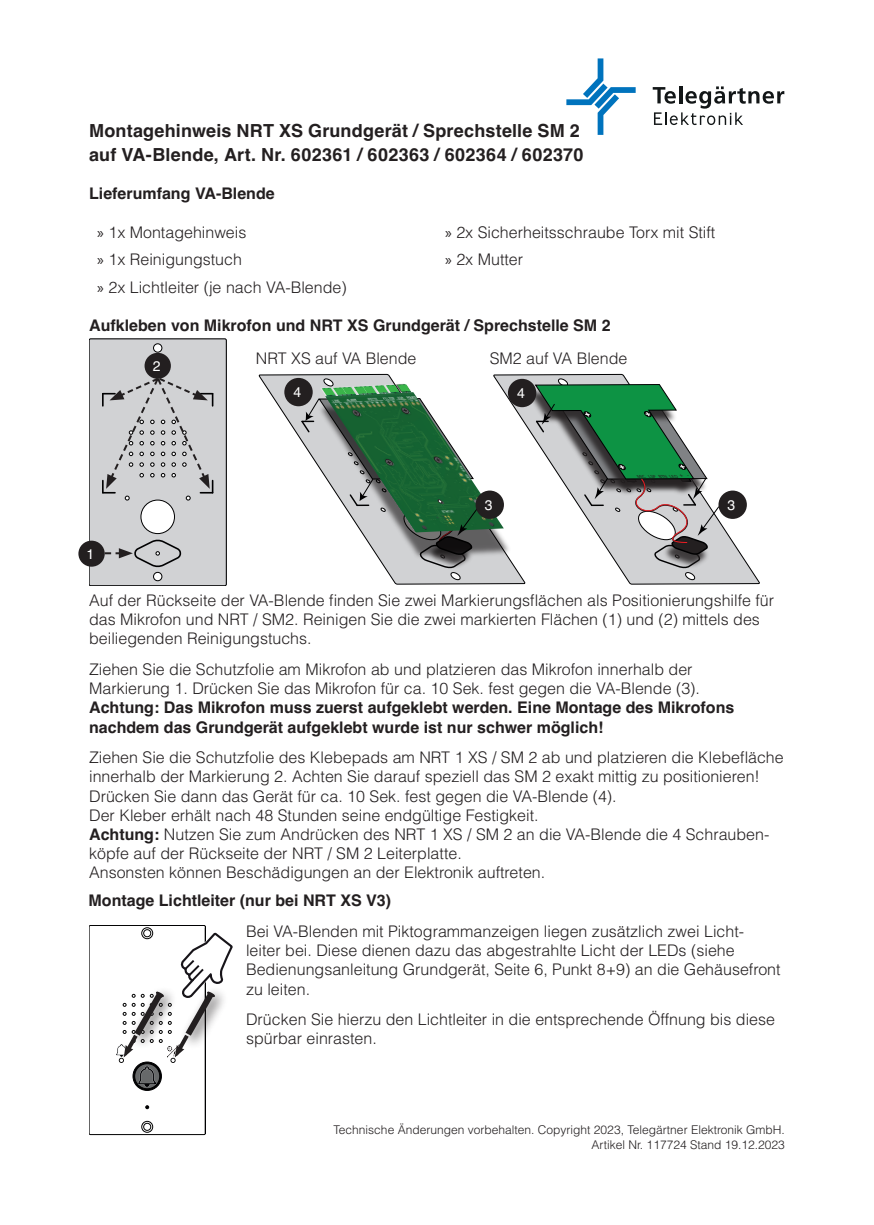
<style>
.page{position:relative;width:874px;height:1225px;background:#fff}
.page>*{position:absolute;margin:0;border:0;box-sizing:border-box;transform-origin:0 0}
.t1{font:700 18px/24px "Helvetica";letter-spacing:.015em;color:#231f20}
.t2{font:300 16px/19.2px "Helvetica";color:#231f20}
.t3{font:700 16px/19.2px "Helvetica";color:#231f20}
.t4{font:14px "Helvetica";color:#fff}
.t5{font:300 12px/14.4px "Helvetica";color:#231f20;text-align:right}
.t6{font:italic 4.4px "Myriad Pro";color:#231f20;scale:1.11 1}
.s1{font-family:"Myriad Pro";font-weight:400}
.s2{font-weight:700}
</style>
<div class="page">
<svg style="left:652px;top:86px;width:132px;height:39px"></svg>
<svg style="left:566px;top:58px;width:69px;height:77px"></svg>
<div style="left:89px;top:339px;width:137px;height:247px;background:#d1d2d4;border-radius:2px"></div>
<div style="left:89px;top:339px;width:137px;height:247px;border:1px solid #000001;border-radius:2px"></div>
<div style="left:153px;top:572px;width:9px;height:9px;background:#fff;border-radius:50%"></div>
<div style="left:153px;top:572px;width:9px;height:9px;border:1px solid #000001;border-radius:50%"></div>
<div style="left:153px;top:344px;width:9px;height:8px;background:#fff;border-radius:50%"></div>
<div style="left:153px;top:344px;width:9px;height:8px;border:1px solid #000001;border-radius:50%"></div>
<div style="left:141px;top:500px;width:33px;height:33px;background:#fff;border-radius:50%"></div>
<div style="left:141px;top:500px;width:33px;height:34px;border:1px solid #000001;border-radius:50%"></div>
<div style="left:146px;top:355px;width:23px;height:22px;background:#231f20;border-radius:50%"></div>
<div style="left:144px;top:353px;width:27px;height:26px;border:4px solid #231f20;border-radius:50%"></div>
<div style="left:80px;top:542px;width:23px;height:22px;background:#231f20;border-radius:50%"></div>
<div style="left:78px;top:540px;width:27px;height:26px;border:4px solid #231f20;border-radius:50%"></div>
<svg style="left:105px;top:539px;width:77px;height:29px"></svg>
<div style="left:141px;top:1121px;width:12px;height:11px;border:1px solid #000001;border-radius:50%"></div>
<div style="left:141px;top:927px;width:12px;height:11px;border:1px solid #000001;border-radius:50%"></div>
<div style="left:133px;top:1062px;width:28px;height:28px;background:#000001;border-radius:50%"></div>
<div style="left:133px;top:1062px;width:28px;height:28px;border:1px solid #000001;border-radius:50%"></div>
<div style="left:143px;top:1123px;width:8px;height:7px;border:1px solid #000001;border-radius:50%"></div>
<div style="left:143px;top:929px;width:8px;height:8px;border:1px solid #000001;border-radius:50%"></div>
<div style="left:89px;top:925px;width:116px;height:210px;border:1px solid #000001"></div>
<hr style="left:205px;top:926px;width:1px;height:207px;background:#000001">
<svg style="left:135px;top:1063px;width:25px;height:25px"></svg>
<div style="left:134px;top:1063px;width:26px;height:26px;border:1px solid #000001;border-radius:50%"></div>
<hr style="left:148px;top:925px;width:56px;height:1px;background:#000001">
<img style="left:139px;top:1066px;width:16px;height:20px">
<svg style="left:116px;top:933px;width:117px;height:130px"></svg>
<svg style="left:525px;top:374px;width:235px;height:211px"></svg>
<img style="left:525px;top:401px;width:9px;height:94px">
<svg style="left:534px;top:379px;width:185px;height:201px"></svg>
<svg style="left:258px;top:374px;width:267px;height:211px"></svg>
<img style="left:479px;top:398px;width:34px;height:163px">
<img style="left:479px;top:392px;width:24px;height:140px">
<svg style="left:300px;top:379px;width:179px;height:201px"></svg>
<svg style="left:102px;top:376px;width:111px;height:124px"></svg>
<div style="left:477px;top:492px;width:24px;height:25px;background:#231f20;border-radius:50%"></div>
<div style="left:475px;top:490px;width:28px;height:29px;border:4px solid #231f20;border-radius:50%"></div>
<div style="left:286px;top:380px;width:24px;height:24px;background:#231f20;border-radius:50%"></div>
<div style="left:284px;top:378px;width:28px;height:28px;border:4px solid #231f20;border-radius:50%"></div>
<div style="left:509px;top:381px;width:25px;height:24px;background:#231f20;border-radius:50%"></div>
<div style="left:507px;top:379px;width:29px;height:28px;border:4px solid #231f20;border-radius:50%"></div>
<div style="left:720px;top:492px;width:24px;height:25px;background:#231f20;border-radius:50%"></div>
<div style="left:718px;top:490px;width:28px;height:29px;border:4px solid #231f20;border-radius:50%"></div>
<p class="t1" style="left:89px;top:119px;width:495px">Montagehinweis NRT XS Grundgerät / Sprechstelle SM 2 auf VA-Blende, Art. Nr. 602361 / 602363 / 602364 / 602370</p>
<p class="t3" style="left:89px;top:184px;width:187px">Lieferumfang VA-Blende</p>
<p class="t2" style="left:97px;top:222px;width:151px"><span class="s1">»</span> 1x Montagehinweis</p>
<p class="t2" style="left:445px;top:222px;width:272px"><span class="s1">»</span> 2x Sicherheitsschraube Torx mit Stift</p>
<p class="t2" style="left:97px;top:249px;width:146px"><span class="s1">»</span> 1x Reinigungstuch</p>
<p class="t2" style="left:445px;top:249px;width:80px"><span class="s1">»</span> 2x Mutter</p>
<p class="t2" style="left:97px;top:277px;width:251px"><span class="s1">»</span> 2x Lichtleiter (je nach VA-Blende)</p>
<p class="t3" style="left:89px;top:316px;width:522px">Aufkleben von Mikrofon und NRT XS Grundgerät / Sprechstelle SM 2</p>
<p class="t4" style="left:153px;top:355px;width:9px">2</p>
<p class="t4" style="left:86px;top:543px;width:9px">1</p>
<p class="t2" style="left:256px;top:348px;width:162px">NRT XS auf VA Blende</p>
<p class="t2" style="left:489px;top:348px;width:139px">SM2 auf VA Blende</p>
<p class="t4" style="left:293px;top:382px;width:9px">4</p>
<p class="t4" style="left:517px;top:382px;width:9px">4</p>
<p class="t4" style="left:484px;top:494px;width:9px">3</p>
<p class="t6" style="left:625px;top:474px;width:63px"><sup>BTN</sup> MIC LSP BTN LED <sup>+</sup> <sup>-</sup></p>
<p class="t4" style="left:727px;top:494px;width:9px">3</p>
<p class="t2" style="left:89px;top:590px;width:686px">Auf der Rückseite der VA-Blende finden Sie zwei Markierungsflächen als Positionierungshilfe für das Mikrofon und NRT / SM2. Reinigen Sie die zwei markierten Flächen (1) und (2) mittels des beiliegenden Reinigungstuchs.</p>
<p class="t2" style="left:89px;top:659px;width:612px">Ziehen Sie die Schutzfolie am Mikrofon ab und platzieren das Mikrofon innerhalb der<br>Markierung 1. Drücken Sie das Mikrofon für ca. 10 Sek. fest gegen die VA-Blende (3).</p>
<p class="t3" style="left:89px;top:698px;width:646px">Achtung: Das Mikrofon muss zuerst aufgeklebt werden. Eine Montage des Mikrofons nachdem das Grundgerät aufgeklebt wurde ist nur schwer möglich!</p>
<p class="t2" style="left:89px;top:747px;width:695px">Ziehen Sie die Schutzfolie des Klebepads am NRT 1 XS / SM 2 ab und platzieren die Klebefläche innerhalb der Markierung 2. Achten Sie darauf speziell das SM 2 exakt mittig zu positionieren!<br>Drücken Sie dann das Gerät für ca. 10 Sek. fest gegen die VA-Blende (4).<br>Der Kleber erhält nach 48 Stunden seine endgültige Festigkeit.<br><span class="s2">Achtung:</span> Nutzen Sie zum Andrücken des NRT 1 XS / SM 2 an die VA-Blende die 4 Schrauben&shy;köpfe auf der Rückseite der NRT / SM 2 Leiterplatte.<br>Ansonsten können Beschädigungen an der Elektronik auftreten.</p>
<p class="t3" style="left:88px;top:891px;width:304px">Montage Lichtleiter (nur bei NRT XS V3)</p>
<p class="t2" style="left:246px;top:921px;width:536px">Bei VA-Blenden mit Piktogrammanzeigen liegen zusätzlich zwei Licht&shy;leiter bei. Diese dienen dazu das abgestrahlte Licht der LEDs (siehe Bedienungsanleitung Grundgerät, Seite 6, Punkt 8+9) an die Gehäusefront zu leiten.</p>
<p class="t2" style="left:246px;top:1009px;width:530px">Drücken Sie hierzu den Lichtleiter in die entsprechende Öffnung bis diese spürbar einrasten.</p>
<p class="t5" style="left:333px;top:1122px;width:452px">Technische Änderungen vorbehalten. Copyright 2023, Telegärtner Elektronik GmbH.<br>Artikel Nr. 117724 Stand 19.12.2023</p>
</div>
